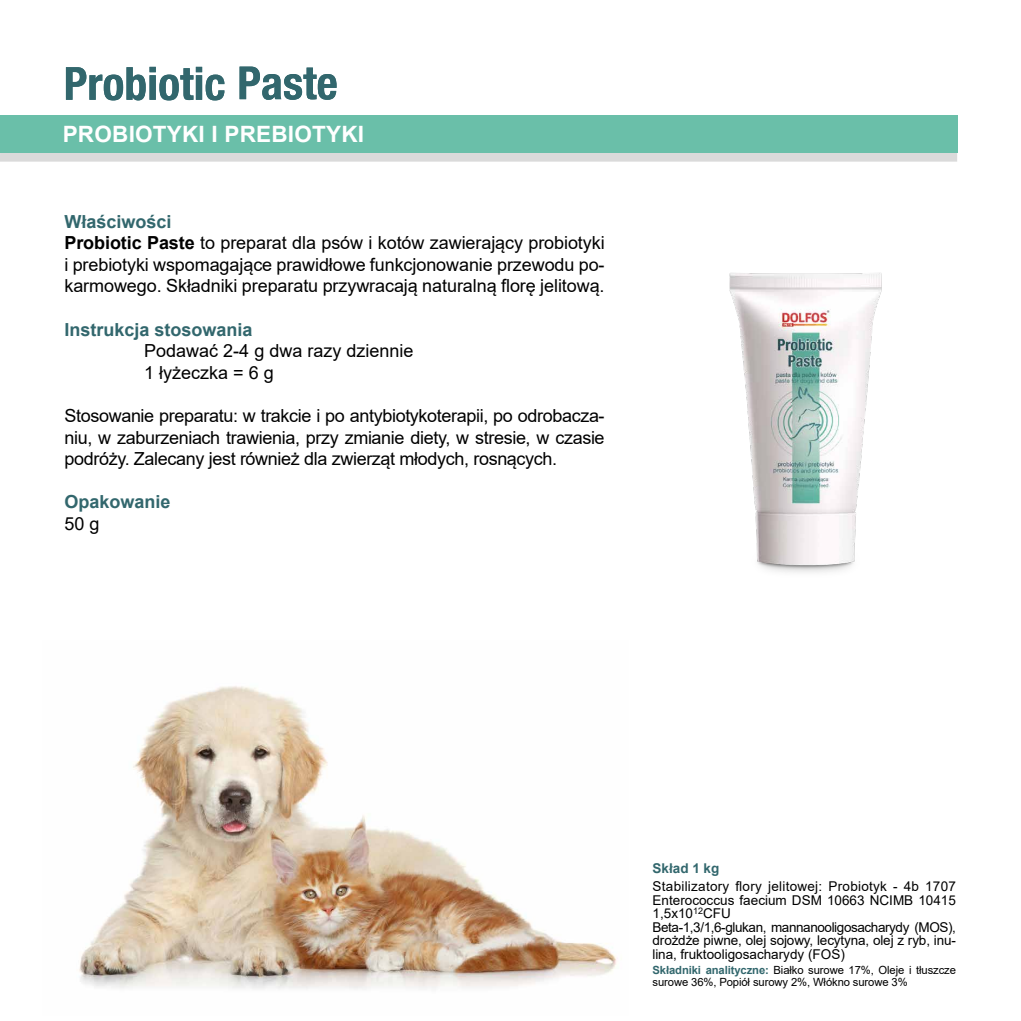
<style>
.page{position:relative;width:1021px;height:1021px;background:#fff}
.page>*{position:absolute;margin:0;border:0;box-sizing:border-box;transform-origin:0 0}
.t1{font:700 22.5px "Arial";letter-spacing:.01em;color:#fff}
.t2{font:18px/21.6px "Arial";letter-spacing:-.005em;color:#000}
.t3{font:700 18px "Arial";color:#32676d}
.t4{font:13.5px/13.5px "Arial";color:#000}
.t5{font:700 13.5px "Arial";color:#32676d}
.t6{font:11.25px/11.2px "Arial";letter-spacing:-.01em;color:#000}
.s1{font-weight:700;color:#32676d}
.s2{font-weight:700}
</style>
<div class="page">
<img style="left:79px;top:686px;width:539px;height:303px">
<img style="left:729px;top:149px;width:229px;height:424px">
<div style="left:0;top:118px;width:957px;height:44px;background:#dadada"></div>
<div style="left:0;top:115px;width:957px;height:38px;background:#6abfa9"></div>
<svg style="left:66px;top:67px;width:158px;height:34px"></svg>
<svg style="left:239px;top:67px;width:97px;height:33px"></svg>
<p class="t1" style="left:63px;top:119px;width:303px">PROBIOTYKI I PREBIOTYKI</p>
<p class="t2" style="left:64px;top:210px;width:541px"><span class="s1">Właściwości<br></span><span class="s2">Probiotic Paste</span> to preparat dla psów i kotów zawierający probiotyki i prebiotyki wspomagające prawidłowe funkcjonowanie przewodu po&shy;karmowego. Składniki preparatu przywracają naturalną florę jelitową.</p>
<p class="t3" style="left:64px;top:316px;width:190px">Instrukcja stosowania</p>
<p class="t2" style="left:144px;top:340px;width:271px">Podawać 2-4 g dwa razy dziennie<br>1 łyżeczka = 6 g</p>
<p class="t2" style="left:64px;top:405px;width:541px;text-align:justify">Stosowanie preparatu: w trakcie i po antybiotykoterapii, po odrobacza&shy;niu, w zaburzeniach trawienia, przy zmianie diety, w stresie, w czasie podróży. Zalecany jest również dla zwierząt młodych, rosnących.</p>
<p class="t3" style="left:64px;top:489px;width:108px">Opakowanie</p>
<p class="t2" style="left:64px;top:513px;width:37px">50 g</p>
<p class="t5" style="left:652px;top:858px;width:68px">Skład 1 kg</p>
<p class="t4" style="left:652px;top:879px;width:305px">Stabilizatory flory jelitowej: Probiotyk - 4b 1707<br>Enterococcus faecium DSM 10663 NCIMB 10415<br>1,5x10<sup>12</sup>CFU<br>Beta-1,3/1,6-glukan, mannanooligosacharydy (MOS), drożdże piwne, olej sojowy, lecytyna, olej z ryb, inu&shy;lina, fruktooligosacharydy (FOS)</p>
<p class="t6" style="left:652px;top:964px;width:305px"><span class="s1">Składniki analityczne:</span> Białko surowe 17%, Oleje i tłuszcze surowe 36%, Popiół surowy 2%, Włókno surowe 3%</p>
</div>
